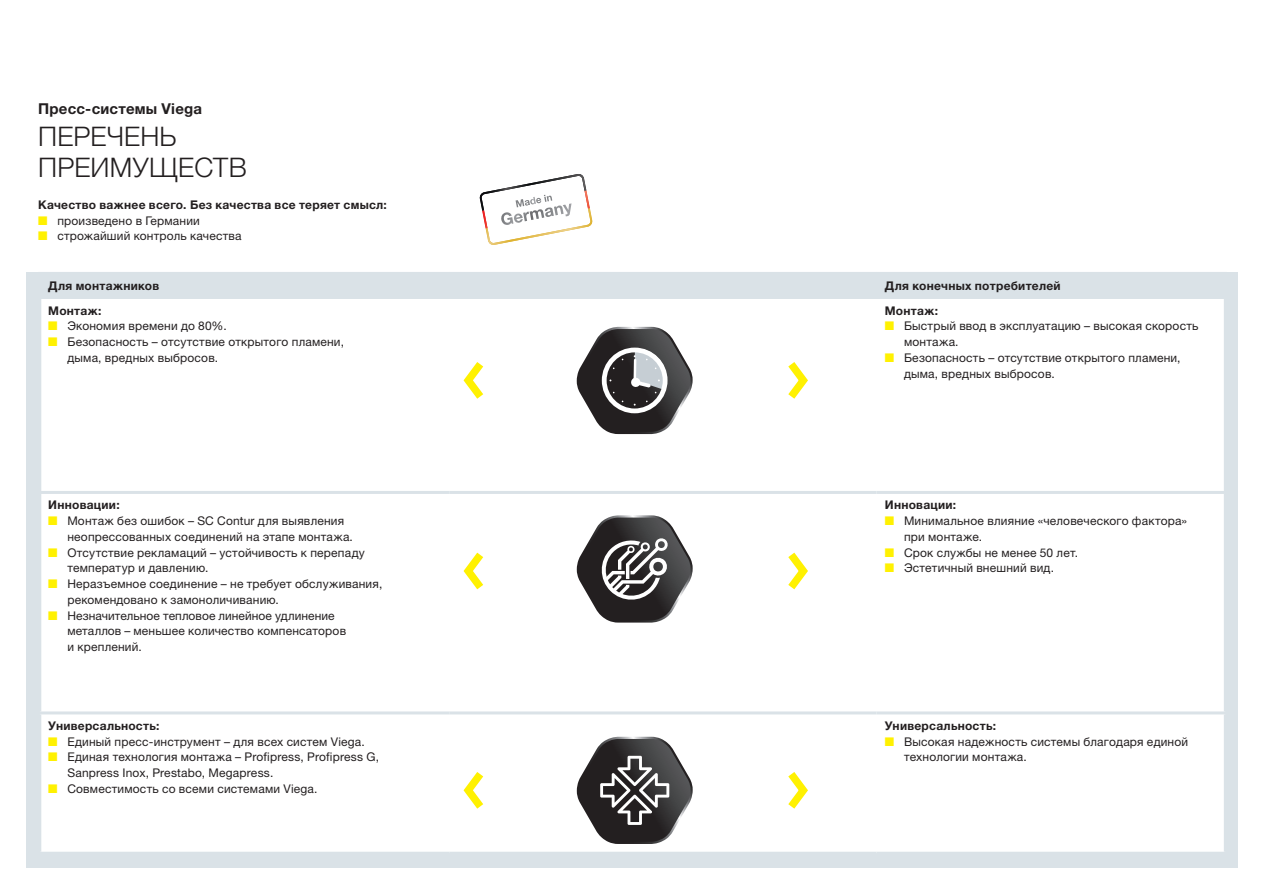
<style>
.page{position:relative;width:1263px;height:893px;background:#fff}
.page>*{position:absolute;margin:0;border:0;box-sizing:border-box;transform-origin:0 0}
.t1{font:27px/31.5px "M Ying Hei PR Cfor Viega W3";letter-spacing:.005em;color:#231f20}
.t2{font:15px "M Ying Hei PR Cfor Viega W7";letter-spacing:.015em;color:#231f20}
.t3{font:12px/15.8px "M Ying Hei PR Cfor Viega W4";letter-spacing:.015em;color:#231f20}
.t4{font:12px "M Ying Hei PR Cfor Viega W7";letter-spacing:.02em;color:#231f20}
.s1{color:#fff101}
</style>
<div class="page">
<svg style="left:479px;top:174px;width:114px;height:71px"></svg>
<div style="left:26px;top:272px;width:1211px;height:595px;background:#dae2e7"></div>
<div style="left:41px;top:299px;width:1183px;height:553px;background:#fff"></div>
<hr style="left:38px;top:491px;width:411px;height:3px;background:#dae2e7">
<hr style="left:449px;top:491px;width:427px;height:3px;background:#dae2e7">
<hr style="left:876px;top:491px;width:351px;height:3px;background:#dae2e7">
<hr style="left:38px;top:711px;width:411px;height:3px;background:#dae2e7">
<hr style="left:449px;top:711px;width:427px;height:3px;background:#dae2e7">
<hr style="left:876px;top:711px;width:351px;height:3px;background:#dae2e7">
<svg style="left:459px;top:354px;width:32px;height:53px"></svg>
<svg style="left:459px;top:544px;width:32px;height:54px"></svg>
<svg style="left:459px;top:764px;width:32px;height:53px"></svg>
<svg style="left:781px;top:354px;width:32px;height:53px"></svg>
<svg style="left:781px;top:544px;width:32px;height:54px"></svg>
<svg style="left:781px;top:764px;width:32px;height:53px"></svg>
<svg style="left:577px;top:327px;width:116px;height:107px"></svg>
<hr style="left:633px;top:359px;width:3px;height:23px;background:#fff">
<svg style="left:577px;top:515px;width:116px;height:108px"></svg>
<svg style="left:577px;top:737px;width:116px;height:107px"></svg>
<p class="t2" style="left:38px;top:100px;width:165px">Пресс-системы Viega</p>
<h1 class="t1" style="left:38px;top:120px;width:210px">ПЕРЕЧЕНЬ<br>ПРЕИМУЩЕСТВ</h1>
<p class="t4" style="left:38px;top:197px;width:350px">Качество важнее всего. Без качества все теряет смысл:</p>
<p class="t3" style="left:38px;top:212px;width:163px"><span class="s1">■</span> произведено в Германии</p>
<p class="t3" style="left:38px;top:228px;width:205px"><span class="s1">■</span> строжайший контроль качества</p>
<p class="t4" style="left:48px;top:279px;width:112px">Для монтажников</p>
<p class="t4" style="left:885px;top:279px;width:177px">Для конечных потребителей</p>
<p class="t4" style="left:48px;top:303px;width:55px">Монтаж:</p>
<p class="t3" style="left:48px;top:318px;width:180px"><span class="s1">■</span> Экономия времени до 80%.</p>
<p class="t3" style="left:67px;top:334px;width:278px;text-indent:-19px"><span class="s1">■</span> Безопасность – отсутствие открытого пламени, дыма, вредных выбросов.</p>
<p class="t4" style="left:885px;top:303px;width:55px">Монтаж:</p>
<p class="t3" style="left:904px;top:318px;width:296px;text-indent:-19px"><span class="s1">■</span> Быстрый ввод в эксплуатацию – высокая скорость монтажа.</p>
<p class="t3" style="left:904px;top:350px;width:278px;text-indent:-19px"><span class="s1">■</span> Безопасность – отсутствие открытого пламени, дыма, вредных выбросов.</p>
<p class="t4" style="left:48px;top:498px;width:73px">Инновации:</p>
<p class="t3" style="left:67px;top:513px;width:287px;text-indent:-19px"><span class="s1">■</span> Монтаж без ошибок – SC Contur для выявления неопрессованных соединений на этапе монтажа.</p>
<p class="t3" style="left:67px;top:544px;width:299px;text-indent:-19px"><span class="s1">■</span> Отсутствие рекламаций – устойчивость к перепаду температур и давлению.</p>
<p class="t3" style="left:67px;top:576px;width:316px;text-indent:-19px"><span class="s1">■</span> Неразъемное соединение – не требует обслуживания, рекомендовано к замоноличиванию.</p>
<p class="t3" style="left:67px;top:607px;width:280px;text-indent:-19px"><span class="s1">■</span> Незначительное тепловое линейное удлинение металлов – меньшее количество компенсаторов и креплений.</p>
<p class="t4" style="left:48px;top:718px;width:113px">Универсальность:</p>
<p class="t3" style="left:48px;top:733px;width:318px"><span class="s1">■</span> Единый пресс-инструмент – для всех систем Viega.</p>
<p class="t3" style="left:67px;top:749px;width:313px;text-indent:-19px"><span class="s1">■</span> Единая технология монтажа – Profipress, Profipress G,<br>Sanpress Inox, Prestabo, Megapress.</p>
<p class="t3" style="left:48px;top:781px;width:271px"><span class="s1">■</span> Совместимость со всеми системами Viega.</p>
<p class="t4" style="left:885px;top:498px;width:73px">Инновации:</p>
<p class="t3" style="left:904px;top:513px;width:285px;text-indent:-19px"><span class="s1">■</span> Минимальное влияние «человеческого фактора» при монтаже.</p>
<p class="t3" style="left:885px;top:544px;width:195px"><span class="s1">■</span> Срок службы не менее 50 лет.</p>
<p class="t3" style="left:885px;top:560px;width:171px"><span class="s1">■</span> Эстетичный внешний вид.</p>
<p class="t4" style="left:885px;top:718px;width:113px">Универсальность:</p>
<p class="t3" style="left:904px;top:733px;width:286px;text-indent:-19px"><span class="s1">■</span> Высокая надежность системы благодаря единой технологии монтажа.</p>
</div>
